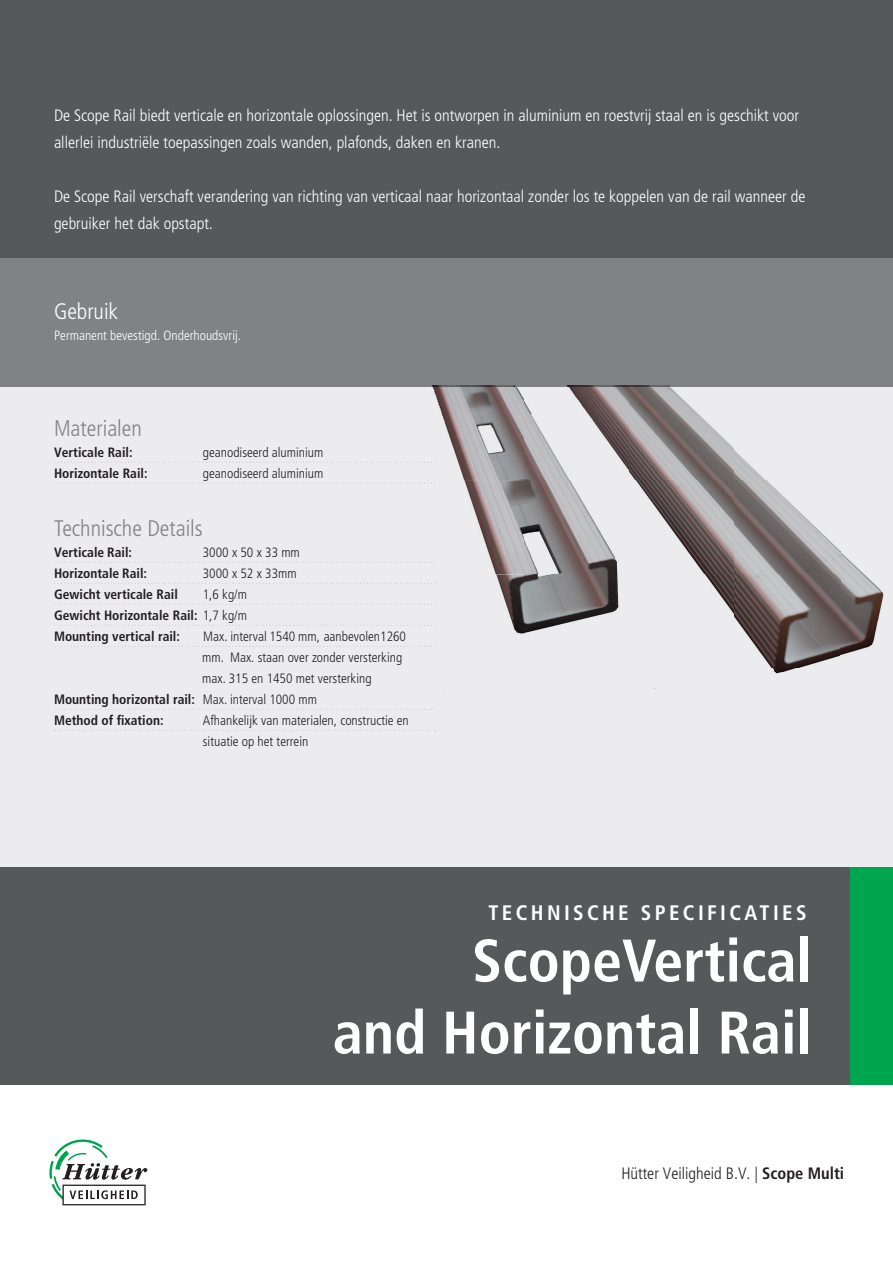
<style>
.page{position:relative;width:893px;height:1263px;background:#fff}
.page>*{position:absolute;margin:0;border:0;box-sizing:border-box;transform-origin:0 0}
.t1{font:700 condensed 60px/72px "Frutiger";color:#fff;text-align:right}
.t2{font:300 condensed 22.5px "Frutiger";color:#808285}
.t3{font:300 condensed 22.5px "Frutiger";color:#fff}
.t4{font:700 condensed 21px "Frutiger";letter-spacing:.16em;color:#fff}
.t5{font:300 condensed 16.5px/27.2px "Frutiger";color:#fff}
.t6{font:300 condensed 16.5px "Frutiger";color:#231f20}
.t7{font:300 condensed 13.5px/21px "Frutiger";color:#231f20}
.t8{font:700 condensed 13.5px/21px "Frutiger";color:#231f20;text-align:justify}
.t9{font:300 condensed 13.5px "Frutiger";color:#fff}
.s1{font-weight:300}
.s2{font-weight:700}
</style>
<div class="page">
<div style="left:0;top:257px;width:893px;height:610px;background:#ececee"></div>
<div style="left:0;top:867px;width:893px;height:218px;background:#57585a"></div>
<div style="left:850px;top:867px;width:43px;height:218px;background:#00a54f"></div>
<div style="left:0;top:109px;width:893px;height:278px;background:#808285"></div>
<div style="left:0;top:0;width:893px;height:257px;background:#57585a"></div>
<svg style="left:55px;top:730px;width:381px;height:1px"></svg>
<img style="left:424px;top:386px;width:460px;height:313px">
<svg style="left:54px;top:462px;width:381px;height:1px"></svg>
<svg style="left:54px;top:483px;width:381px;height:1px"></svg>
<svg style="left:54px;top:562px;width:381px;height:1px"></svg>
<svg style="left:54px;top:583px;width:381px;height:1px"></svg>
<svg style="left:54px;top:604px;width:381px;height:1px"></svg>
<svg style="left:54px;top:709px;width:381px;height:1px"></svg>
<svg style="left:54px;top:625px;width:381px;height:37px"></svg>
<svg style="left:49px;top:1139px;width:98px;height:66px"></svg>
<p class="t5" style="left:54px;top:102px;width:747px">De Scope Rail biedt verticale en horizontale oplossingen. Het is ontworpen in aluminium en roestvrij staal en is geschikt voor allerlei industriële toepassingen zoals wanden, plafonds, daken en kranen.</p>
<p class="t5" style="left:54px;top:183px;width:753px">De Scope Rail verschaft verandering van richting van verticaal naar horizontaal zonder los te koppelen van de rail wanneer de gebruiker het dak opstapt.</p>
<h2 class="t3" style="left:54px;top:298px;width:66px">Gebruik</h2>
<p class="t9" style="left:54px;top:328px;width:189px">Permanent bevestigd. Onderhoudsvrij.</p>
<h2 class="t2" style="left:54px;top:415px;width:89px">Materialen</h2>
<p class="t8" style="left:54px;top:442px;width:80px">Verticale Rail:</p>
<p class="t7" style="left:203px;top:442px;width:122px">geanodiseerd aluminium</p>
<p class="t8" style="left:54px;top:463px;width:95px">Horizontale Rail:</p>
<p class="t7" style="left:203px;top:463px;width:122px">geanodiseerd aluminium</p>
<h2 class="t2" style="left:54px;top:515px;width:150px">Technische Details</h2>
<p class="t8" style="left:54px;top:542px;width:80px">Verticale Rail:</p>
<p class="t7" style="left:203px;top:542px;width:99px">3000 x 50 x 33 mm</p>
<p class="t8" style="left:54px;top:563px;width:95px">Horizontale Rail:</p>
<p class="t7" style="left:203px;top:563px;width:95px">3000 x 52 x 33mm</p>
<p class="t8" style="left:54px;top:584px;width:125px">Gewicht verticale Rail</p>
<p class="t8" style="left:54px;top:584px;width:195px;text-indent:149px"><span class="s1">1,6 kg/m </span>Gewicht Horizontale Rail: <span class="s1">1,7 kg/m </span>Mounting vertical rail:</p>
<p class="t7" style="left:203px;top:626px;width:204px">Max. interval 1540 mm, aanbevolen1260</p>
<p class="t7" style="left:202px;top:647px;width:202px">mm. Max. staan over zonder versterking</p>
<p class="t7" style="left:202px;top:668px;width:171px">max. 315 en 1450 met versterking</p>
<p class="t8" style="left:54px;top:689px;width:264px">Mounting horizontal rail: <span class="s1">Max. interval 1000 mm</span></p>
<p class="t8" style="left:54px;top:710px;width:111px">Method of fixation:</p>
<p class="t7" style="left:203px;top:710px;width:208px">Afhankelijk van materialen, constructie en situatie op het terrein</p>
<p class="t4" style="left:488px;top:900px;width:320px">TECHNISCHE SPECIFICATIES</p>
<h1 class="t1" style="left:333px;top:925px;width:481px">ScopeVertical<br>and Horizontal Rail</h1>
<p class="t6" style="left:621px;top:1163px;width:224px">Hütter Veiligheid B.V. | <span class="s2">Scope Multi</span></p>
</div>
